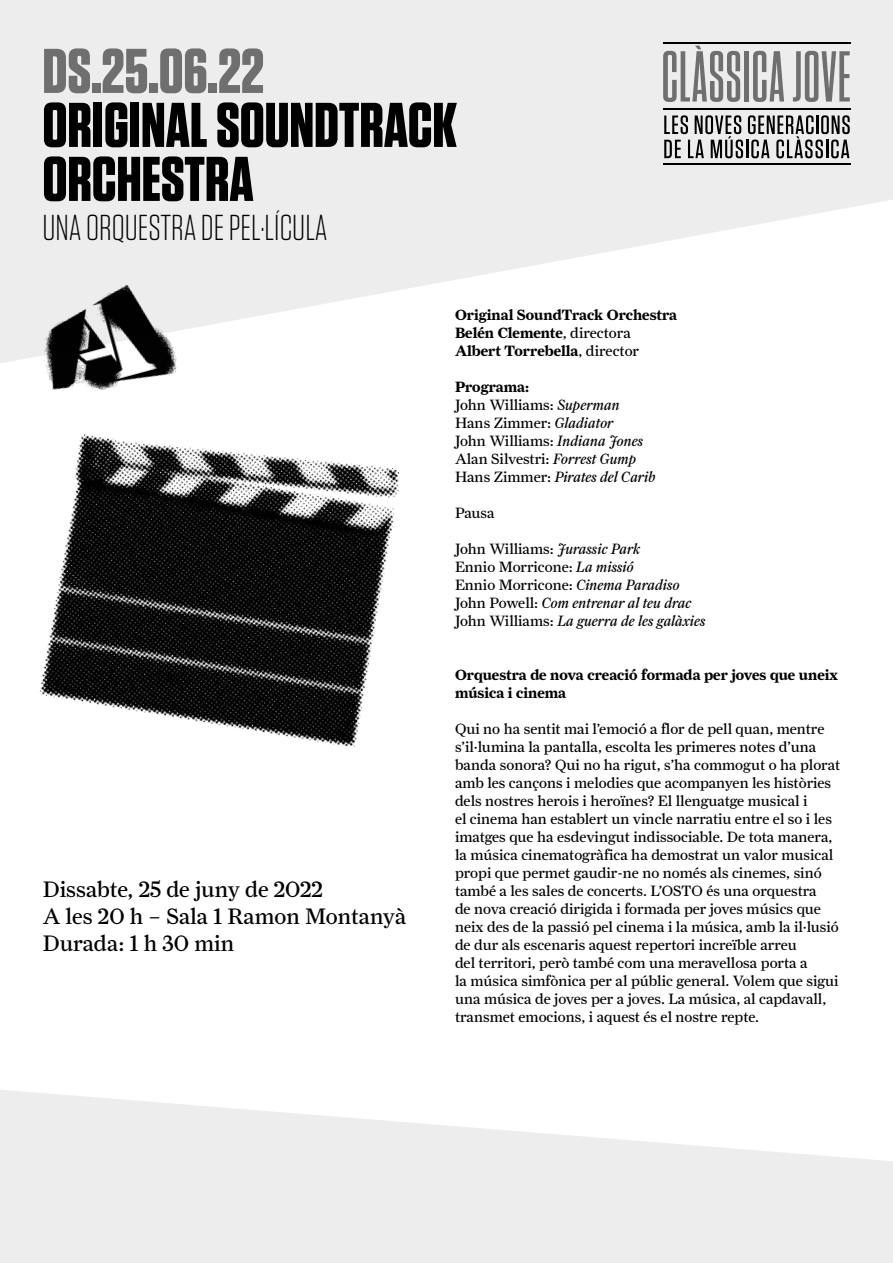
<style>
.page{position:relative;width:893px;height:1263px;background:#fff}
.page>*{position:absolute;margin:0;border:0;box-sizing:border-box;transform-origin:0 0}
.t1{font:700 63px/54px "Tungsten";color:#000}
.t2{font:700 63px "Tungsten";color:#706f6f}
.t3{font:300 36px "Tungsten";color:#000}
.t4{font:22.5px/27px "Farnham Display";color:#000}
.t5{font:15px/18px "Farnham Display";color:#000}
.t6{font:italic 15px/18px "Farnham Display";color:#000}
.t7{font:700 15px/18px "Farnham Display";color:#000}
.s1{font-weight:400}
.s2{font-weight:700}
.s3{font-style:italic}
.s4{font-style:normal}
</style>
<div class="page">
<svg style="left:0;top:0;width:893px;height:341px;fill:#ededed"></svg>
<svg style="left:0;top:1090px;width:893px;height:173px;fill:#ededed"></svg>
<svg style="left:663px;top:46px;width:77px;height:56px;background:#b1b1b1"></svg>
<div style="left:744px;top:51px;width:5px;height:51px;background:#706f6f"></div>
<svg style="left:753px;top:51px;width:31px;height:51px;background:#a7a7a7"></svg>
<svg style="left:793px;top:51px;width:57px;height:51px;background:#aeaeae"></svg>
<svg style="left:664px;top:115px;width:186px;height:43px;background:#9a9a9a"></svg>
<hr style="left:663px;top:109px;width:187px;height:1px;background:#000">
<hr style="left:663px;top:43px;width:187px;height:1px;background:#000">
<hr style="left:663px;top:163px;width:187px;height:2px;background:#000">
<img style="left:0;top:341px;width:399px;height:406px">
<img style="left:22px;top:265px;width:169px;height:152px">
<h1 class="t2" style="left:43px;top:37px;width:223px">DS.25.06.22</h1>
<h1 class="t1" style="left:43px;top:100px;width:416px">ORIGINAL SOUNDTRACK<br>ORCHESTRA</h1>
<h2 class="t3" style="left:43px;top:209px;width:287px">UNA ORQUESTRA DE PEL·LÍCULA</h2>
<h3 class="t4" style="left:43px;top:875px;width:365px">Dissabte, 25 de juny de 2022<br>A les 20 h – Sala 1 Ramon Montanyà<br>Durada: 1 h 30 min</h3>
<p class="t7" style="left:455px;top:306px;width:224px">Original SoundTrack Orchestra<br>Belén Clemente<span class="s1">, directora<br></span>Albert Torrebella<span class="s1">, director</span></p>
<p class="t5" style="left:455px;top:378px;width:202px"><span class="s2">Programa:<br></span>John Williams: <span class="s3">Superman<br></span>Hans Zimmer: <span class="s3">Gladiator<br></span>John Williams: <span class="s3">Indiana Jones<br></span>Alan Silvestri: <span class="s3">Forrest Gump<br></span>Hans Zimmer: <span class="s3">Pirates del Carib</span></p>
<p class="t5" style="left:455px;top:504px;width:41px">Pausa</p>
<p class="t6" style="left:455px;top:540px;width:252px"><span class="s4">John Williams:</span> Jurassic Park<br><span class="s4">Ennio Morricone:</span> La missió<br><span class="s4">Ennio Morricone:</span> Cinema Paradiso <span class="s4">John Powell:</span> Com entrenar al teu drac <span class="s4">John Williams:</span> La guerra de les galàxies</p>
<p class="t7" style="left:455px;top:666px;width:385px">Orquestra de nova creació formada per joves que uneix música i cinema</p>
<p class="t5" style="left:455px;top:720px;width:387px">Qui no ha sentit mai l’emoció a flor de pell quan, mentre s’il·lumina la pantalla, escolta les primeres notes d’una banda sonora? Qui no ha rigut, s’ha commogut o ha plorat amb les cançons i melodies que acompanyen les històries dels nostres herois i heroïnes? El llenguatge musical i<br>el cinema han establert un vincle narratiu entre el so i les imatges que ha esdevingut indissociable. De tota manera, la música cinematogràfica ha demostrat un valor musical propi que permet gaudir-ne no només als cinemes, sinó també a les sales de concerts. L’OSTO és una orquestra<br>de nova creació dirigida i formada per joves músics que neix des de la passió pel cinema i la música, amb la il·lusió de dur als escenaris aquest repertori increïble arreu<br>del territori, però també com una meravellosa porta a<br>la música simfònica per al públic general. Volem que sigui una música de joves per a joves. La música, al capdavall, transmet emocions, i aquest és el nostre repte.</p>
</div>
